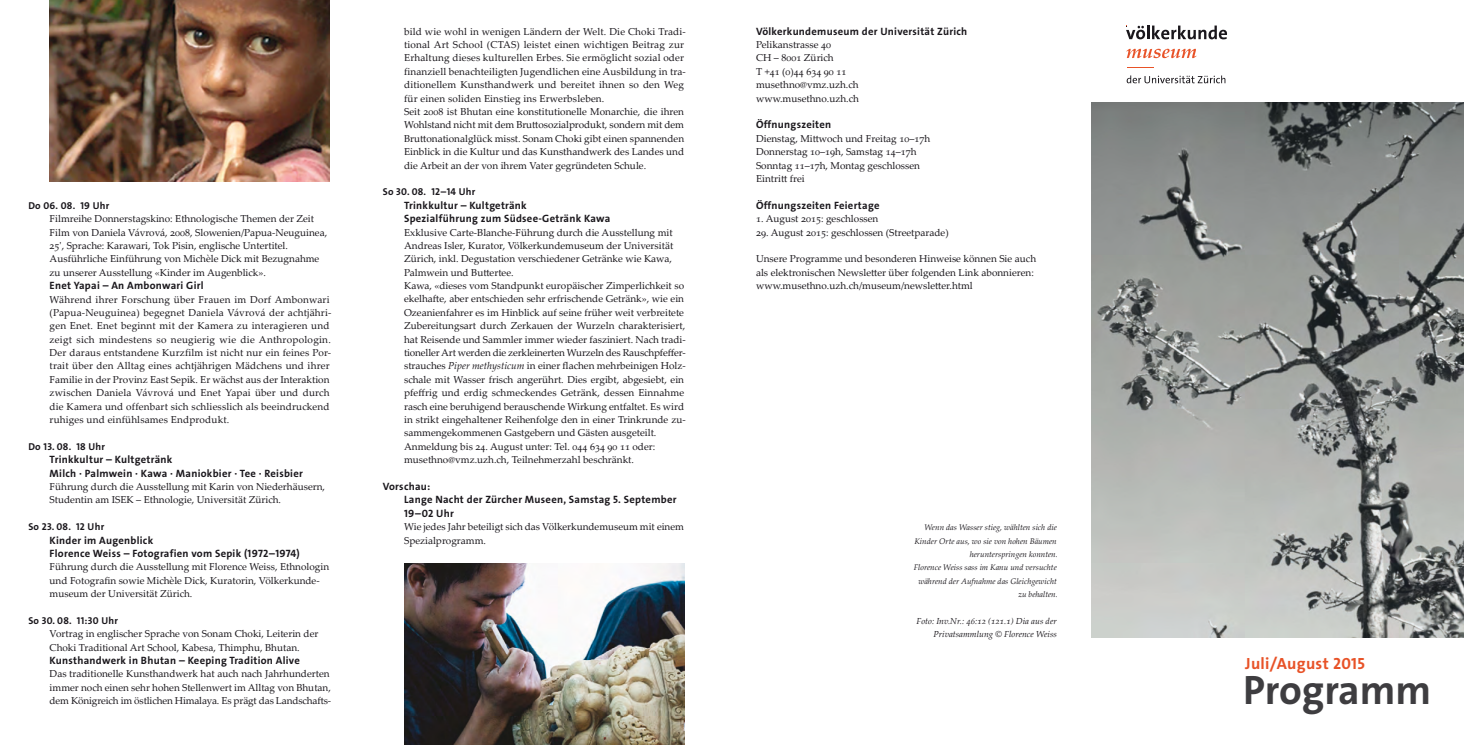
<style>
.page{position:relative;width:1464px;height:745px;background:#fff}
.page>*{position:absolute;margin:0;border:0;box-sizing:border-box;transform-origin:0 0}
.t1{font:41.25px "The Sans LP7 Bld";color:#3e3d40}
.t2{font:16.25px "The Sans LP7 Bld";letter-spacing:.02em;color:#e85227}
.t3{font:10.62px/13.4px "The Sans LP7 Bld";letter-spacing:.025em;color:#1a171c}
.t4{font:10px/13.4px "Palatino Linotype";color:#1a171c}
.t5{font:10px "The Sans LP7 Bld";letter-spacing:.025em;color:#1a171c}
.t6{font:italic 8.75px/13.4px "Palatino Linotype";color:#1a171c;text-align:right}
.t7{font:italic 8.12px/13.4px "Palatino Linotype";color:#1a171c;text-align:right}
.s1{font-style:italic}
</style>
<div class="page">
<img style="left:1091px;top:102px;width:372px;height:534px">
<svg style="left:1126px;top:26px;width:101px;height:13px"></svg>
<svg style="left:1126px;top:49px;width:70px;height:9px"></svg>
<svg style="left:1127px;top:67px;width:27px;height:1px"></svg>
<svg style="left:1126px;top:75px;width:99px;height:8px"></svg>
<img style="left:405px;top:563px;width:279px;height:181px">
<img style="left:50px;top:0;width:279px;height:182px">
<p class="t5" style="left:28px;top:201px;width:83px">Do 06. 08. 19 Uhr</p>
<p class="t4" style="left:50px;top:213px;width:279px">Filmreihe Donnerstagskino: Ethnologische Themen der Zeit Film von Daniela Vávrová, 2008, Slowenien/Papua-Neuguinea, 25', Sprache: Karawari, Tok Pisin, englische Untertitel.<br>Ausführliche Einführung von Michèle Dick mit Bezugnahme zu unserer Ausstellung «Kinder im Augenblick».</p>
<p class="t3" style="left:50px;top:279px;width:156px">Enet Yapai – An Ambonwari Girl</p>
<p class="t4" style="left:50px;top:293px;width:283px">Während ihrer Forschung über Frauen im Dorf Ambonwari (Papua-Neuguinea) begegnet Daniela Vávrová der achtjähri&shy;gen Enet. Enet beginnt mit der Kamera zu interagieren und zeigt sich mindestens so neugierig wie die Anthropologin.<br>Der daraus entstandene Kurzfilm ist nicht nur ein feines Por&shy;trait über den Alltag eines achtjährigen Mädchens und ihrer Familie in der Provinz East Sepik. Er wächst aus der Interaktion zwischen Daniela Vávrová und Enet Yapai über und durch die Kamera und offenbart sich schliesslich als beeindruckend ruhiges und einfühlsames Endprodukt.</p>
<p class="t5" style="left:28px;top:442px;width:78px">Do 13. 08. 18 Uhr</p>
<p class="t3" style="left:50px;top:453px;width:255px">Trinkkultur – Kultgetränk<br>Milch ∙ Palmwein ∙ Kawa ∙ Maniokbier ∙ Tee ∙ Reisbier</p>
<p class="t4" style="left:50px;top:480px;width:277px">Führung durch die Ausstellung mit Karin von Niederhäusern,<br>Studentin am ISEK – Ethnologie, Universität Zürich.</p>
<p class="t5" style="left:28px;top:522px;width:77px">So 23. 08. 12 Uhr</p>
<p class="t3" style="left:50px;top:534px;width:252px">Kinder im Augenblick<br>Florence Weiss – Fotografien vom Sepik (1972–1974)</p>
<p class="t4" style="left:50px;top:561px;width:281px">Führung durch die Ausstellung mit Florence Weiss, Ethnologin und Fotografin sowie Michèle Dick, Kuratorin, Völkerkunde&shy;museum der Universität Zürich.</p>
<p class="t5" style="left:28px;top:616px;width:91px">So 30. 08. 11:30 Uhr</p>
<p class="t4" style="left:50px;top:628px;width:270px">Vortrag in englischer Sprache von Sonam Choki, Leiterin der<br>Choki Traditional Art School, Kabesa, Thimphu, Bhutan.</p>
<p class="t3" style="left:50px;top:654px;width:252px">Kunsthandwerk in Bhutan – Keeping Tradition Alive</p>
<p class="t4" style="left:50px;top:668px;width:283px">Das traditionelle Kunsthandwerk hat auch nach Jahrhunderten immer noch einen sehr hohen Stellenwert im Alltag von Bhutan, dem Königreich im östlichen Himalaya. Es prägt das Landschafts-</p>
<p class="t4" style="left:404px;top:26px;width:283px">bild wie wohl in wenigen Ländern der Welt. Die Choki Tradi&shy;tional Art School (CTAS) leistet einen wichtigen Beitrag zur Erhaltung dieses kulturellen Erbes. Sie ermöglicht sozial oder finanziell benachteiligten Jugendlichen eine Ausbildung in tra&shy;ditionellem Kunsthandwerk und bereitet ihnen so den Weg für einen soliden Einstieg ins Erwerbsleben.<br>Seit 2008 ist Bhutan eine konstitutionelle Monarchie, die ihren Wohlstand nicht mit dem Bruttosozialprodukt, sondern mit dem Bruttonationalglück misst. Sonam Choki gibt einen spannenden Einblick in die Kultur und das Kunsthandwerk des Landes und die Arbeit an der von ihrem Vater gegründeten Schule.</p>
<p class="t5" style="left:383px;top:188px;width:94px">So 30. 08. 12–14 Uhr</p>
<p class="t3" style="left:404px;top:199px;width:208px">Trinkkultur – Kultgetränk<br>Spezialführung zum Südsee-Getränk Kawa</p>
<p class="t4" style="left:404px;top:226px;width:283px">Exklusive Carte-Blanche-Führung durch die Ausstellung mit Andreas Isler, Kurator, Völkerkundemuseum der Universität Zürich, inkl. Degustation verschiedener Getränke wie Kawa, Palmwein und Buttertee.<br>Kawa, «dieses vom Standpunkt europäischer Zimperlichkeit so ekelhafte, aber entschieden sehr erfrischende Getränk», wie ein Ozeanienfahrer es im Hinblick auf seine früher weit verbreitete Zubereitungsart durch Zerkauen der Wurzeln charakterisiert, hat Reisende und Sammler immer wieder fasziniert. Nach tradi&shy;tioneller Art werden die zerkleinerten Wurzeln des Rauschpfeffer&shy;strauches <span class="s1">Piper methysticum</span> in einer flachen mehrbeinigen Holz&shy;schale mit Wasser frisch angerührt. Dies ergibt, abgesiebt, ein pfeffrig und erdig schmeckendes Getränk, dessen Einnahme rasch eine beruhigend berauschende Wirkung entfaltet. Es wird in strikt eingehaltener Reihenfolge den in einer Trinkrunde zu&shy;sammengekommenen Gastgebern und Gästen ausgeteilt.<br>Anmeldung bis 24. August unter: Tel. 044 634 90 11 oder: musethno@vmz.uzh.ch, Teilnehmerzahl beschränkt.</p>
<p class="t3" style="left:404px;top:480px;width:274px;text-indent:-21px">Vorschau:<br>Lange Nacht der Zürcher Museen, Samstag 5. September<br>19–02 Uhr</p>
<p class="t4" style="left:404px;top:521px;width:281px">Wie jedes Jahr beteiligt sich das Völkerkundemuseum mit einem<br>Spezialprogramm.</p>
<p class="t3" style="left:756px;top:25px;width:213px">Völkerkundemuseum der Universität Zürich</p>
<p class="t4" style="left:756px;top:39px;width:104px">Pelikanstrasse 40<br>CH – 8001 Zürich<br>T +41 (0)44 634 90 11 musethno@vmz.uzh.ch www.musethno.uzh.ch</p>
<p class="t3" style="left:756px;top:119px;width:77px">Öffnungszeiten</p>
<p class="t4" style="left:756px;top:133px;width:176px">Dienstag, Mittwoch und Freitag 10‒17h<br>Donnerstag 10‒19h, Samstag 14‒17h<br>Sonntag 11‒17h, Montag geschlossen<br>Eintritt frei</p>
<p class="t3" style="left:756px;top:199px;width:125px">Öffnungszeiten Feiertage</p>
<p class="t4" style="left:756px;top:213px;width:124px">1. August 2015: geschlossen</p>
<p class="t4" style="left:756px;top:226px;width:194px">29. August 2015: geschlossen (Streetparade)</p>
<p class="t4" style="left:756px;top:253px;width:281px">Unsere Programme und besonderen Hinweise können Sie auch als elektronischen Newsletter über folgenden Link abonnieren: www.musethno.uzh.ch/museum/newsletter.html</p>
<p class="t7" style="left:913px;top:521px;width:146px">Wenn das Wasser stieg, wählten sich die Kinder Orte aus, wo sie von hohen Bäumen herunterspringen konnten.<br>Florence Weiss sass im Kanu und versuchte während der Aufnahme das Gleichgewicht zu behalten.</p>
<p class="t6" style="left:916px;top:614px;width:142px">Foto: Inv.Nr.: 46:12 (121.1) Dia aus der<br>Privatsammlung © Florence Weiss</p>
<h2 class="t2" style="left:1245px;top:656px;width:121px">Juli/August 2015</h2>
<h1 class="t1" style="left:1243px;top:673px;width:190px">Programm</h1>
</div>
